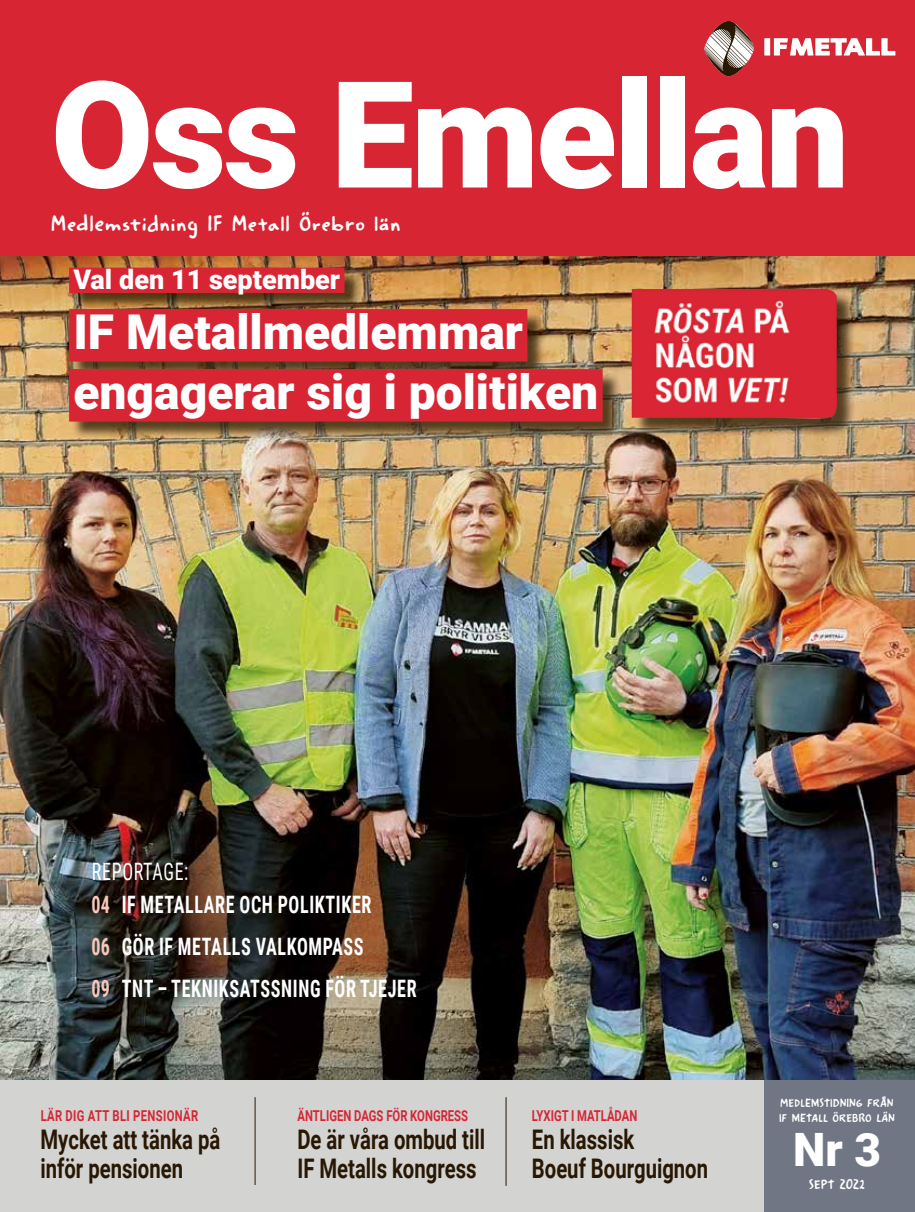
<style>
.page{position:relative;width:915px;height:1212px;background:#fff}
.page>*{position:absolute;margin:0;border:0;box-sizing:border-box;transform-origin:0 0}
.t1{font:900 148.5px "Roboto";letter-spacing:-.02em;color:#fff}
.t2{font:900 48px/60px "Roboto";color:#fff}
.t3{font:900 46.05px "Roboto";color:#fff}
.t4{font:700 27px/28.2px "Roboto";color:#281702;scale:.75 1}
.t5{font:900 27px "Roboto";color:#fff}
.t6{font:700 24px/33px "Roboto Condensed";letter-spacing:.035em;color:#fff;scale:.75 1}
.t7{font:22.5px "Minute";letter-spacing:.01em;color:#fff}
.t8{font:700 15px "Roboto";color:#d82534;scale:.75 1}
.t9{font:700 15px "Roboto";letter-spacing:.035em;color:#d82534;scale:.75 1}
.t10{font:13.5px "Minute";color:#fff}
.t11{font:12px/15px "Minute";color:#fff}
.s1{font-weight:400}
.s2{color:#f7c7ba}
</style>
<div class="page">
<img style="left:0;top:255px;width:914px;height:825px">
<div style="left:0;top:1080px;width:914px;height:132px;background:#d3d3d2"></div>
<div style="left:763px;top:1080px;width:151px;height:132px;background:#707683"></div>
<hr style="left:254px;top:1097px;width:1px;height:88px;background:#281702">
<hr style="left:505px;top:1097px;width:1px;height:89px;background:#281702">
<div style="left:0;top:0;width:914px;height:255px;background:#d82534"></div>
<svg style="left:704px;top:21px;width:49px;height:55px"></svg>
<div style="left:764px;top:38px;width:5px;height:18px;background:#fff"></div>
<svg style="left:773px;top:38px;width:122px;height:18px"></svg>
<div style="left:71px;top:270px;width:550px;height:170px;background:#281702;opacity:.75"></div>
<div style="left:69px;top:268px;width:275px;height:25px;background:#d82534"></div>
<div style="left:69px;top:309px;width:458px;height:53px;background:#d82534"></div>
<div style="left:69px;top:369px;width:533px;height:53px;background:#d82534"></div>
<div style="left:633px;top:290px;width:222px;height:147px;background:#281702;opacity:.75"></div>
<img style="left:631px;top:288px;width:205px;height:133px">
<h1 class="t1" style="left:51px;top:31px;width:799px">Oss Emellan</h1>
<p class="t7" style="left:51px;top:206px;width:351px">Medlemstidning IF Metall Örebro län</p>
<p class="t5" style="left:73px;top:260px;width:268px">Val den 11 september</p>
<h2 class="t2" style="left:73px;top:300px;width:526px">IF Metallmedlemmar engagerar sig i politiken</h2>
<p class="t6" style="left:92px;top:854px;width:374px"><span class="s1">REPORTAGE:<br></span><span class="s2">04</span> IF METALLARE OCH POLIKTIKER</p>
<p class="t6" style="left:92px;top:924px;width:434px;line-height:42px"><span class="s2">06</span> GÖR IF METALLS VALKOMPASS<br><span class="s2">09</span> TNT – TEKNIKSATSSNING FÖR TJEJER</p>
<p class="t9" style="left:41px;top:1105px;width:212px">LÄR DIG ATT BLI PENSIONÄR</p>
<p class="t4" style="left:40px;top:1125px;width:241px">Mycket att tänka på inför pensionen</p>
<p class="t8" style="left:297px;top:1105px;width:229px">ÄNTLIGEN DAGS FÖR KONGRESS</p>
<p class="t4" style="left:297px;top:1125px;width:252px">De är våra ombud till<br>IF Metalls kongress</p>
<p class="t8" style="left:531px;top:1105px;width:142px">LYXIGT I MATLÅDAN</p>
<p class="t4" style="left:531px;top:1125px;width:236px">En klassisk<br>Boeuf Bourguignon</p>
<p class="t11" style="left:778px;top:1096px;width:118px">MEDLEMSTIDNING FRÅN<br>IF METALL ÖREBRO LÄN</p>
<h3 class="t3" style="left:792px;top:1117px;width:89px">Nr 3</h3>
<p class="t10" style="left:808px;top:1174px;width:58px">SEPT 2022</p>
</div>
